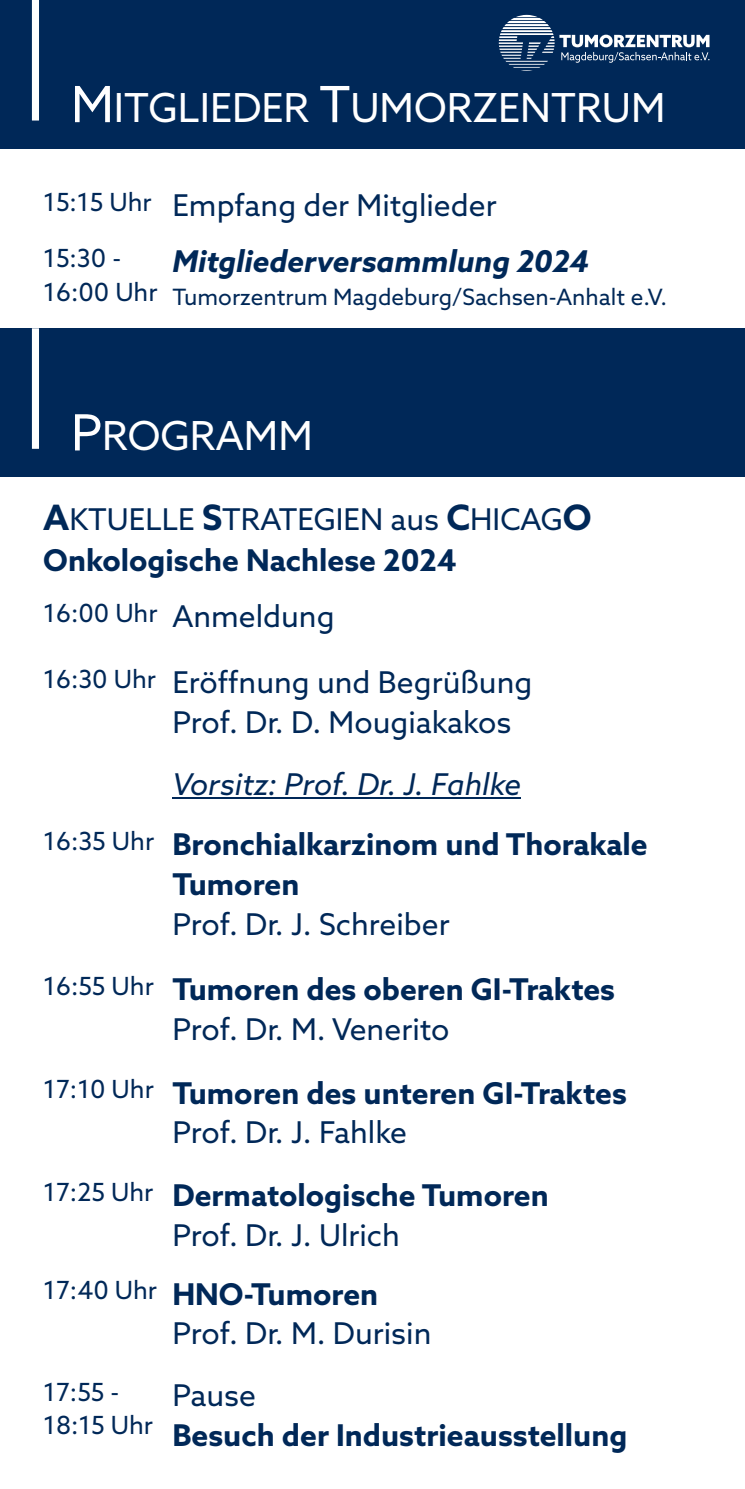
<style>
.page{position:relative;width:745px;height:1489px;background:#fff}
.page>*{position:absolute;margin:0;border:0;box-sizing:border-box;transform-origin:0 0}
.t1{font:40px "Azo Sans";color:#fff}
.t2{font:700 30px/60.5px "Azo Sans";color:#002858;text-align:center}
.t3{font:30px/41.2px "Azo Sans";color:#002858}
.t4{font:italic 700 30px "Azo Sans";color:#002858}
.t5{font:25px/33.2px "Azo Sans";color:#002858}
.t6{font:22.5px "Azo Sans";color:#002858}
.s1{font-size:50px}
.s2{font-weight:700;font-size:35px}
.s3{font-weight:700}
.s4{font-weight:400;font-style:italic}
.s5{font-weight:400}
</style>
<div class="page">
<div style="left:0;top:0;width:744px;height:149px;background:#002858"></div>
<svg style="left:31px;top:0;width:8px;height:121px"></svg>
<div style="left:0;top:328px;width:744px;height:149px;background:#002858"></div>
<svg style="left:31px;top:328px;width:8px;height:121px"></svg>
<svg style="left:498px;top:15px;width:211px;height:56px"></svg>
<hr style="left:172px;top:797px;width:349px;height:1px;background:#002858">
<h1 class="t1" style="left:71px;top:91px;width:595px"><span class="s1">M</span>ITGLIEDER <span class="s1">T</span>UMORZENTRUM</h1>
<p class="t3" style="left:43px;top:187px;width:454px"><sup>15:15</sup> <sup>Uhr</sup> Empfang der Mitglieder</p>
<p class="t5" style="left:43px;top:244px;width:116px">15:30 -<br>16:00 Uhr</p>
<p class="t4" style="left:172px;top:249px;width:417px">Mitgliederversammlung 2024</p>
<p class="t6" style="left:172px;top:287px;width:496px">Tumorzentrum Magdeburg/Sachsen-Anhalt e.V.</p>
<h1 class="t1" style="left:71px;top:419px;width:243px"><span class="s1">P</span>ROGRAMM</h1>
<p class="t3" style="left:43px;top:501px;width:549px"><span class="s2">A</span>KTUELLE <span class="s2">S</span>TRATEGIEN aus <span class="s2">C</span>HICAG<span class="s2">O<br></span><span class="s3">Onkologische Nachlese 2024</span></p>
<p class="t3" style="left:43px;top:586px;width:490px;line-height:65.8px"><sup>16:00</sup> <sup>Uhr</sup> Anmeldung<br><sup>16:30</sup> <sup>Uhr</sup> Eröffnung und Begrüßung</p>
<p class="t3" style="left:172px;top:703px;width:340px">Prof. Dr. D. Mougiakakos</p>
<p class="t2" style="left:43px;top:756px;width:605px"><span class="s4">Vorsitz: Prof. Dr. J. Fahlke<br></span><sup>16:35</sup> <sup>Uhr</sup> Bronchialkarzinom und Thorakale</p>
<p class="t2" style="left:172px;top:856px;width:128px">Tumoren</p>
<p class="t2" style="left:43px;top:894px;width:573px;line-height:64.8px;text-align:left;text-indent:129px"><span class="s5">Prof. Dr. J. Schreiber<br></span><sup>16:55</sup> <sup>Uhr</sup> Tumoren des oberen GI-Traktes</p>
<p class="t2" style="left:43px;top:999px;width:584px;line-height:64px;text-align:left;text-indent:129px"><span class="s5">Prof. Dr. M. Venerito<br></span><sup>17:10</sup> <sup>Uhr</sup> Tumoren des unteren GI-Traktes</p>
<p class="t2" style="left:43px;top:1103px;width:506px;line-height:62.8px"><span class="s5">Prof. Dr. J. Fahlke<br></span><sup>17:25</sup> <sup>Uhr</sup> Dermatologische Tumoren</p>
<p class="t3" style="left:43px;top:1208px;width:358px;line-height:58.5px;text-indent:129px">Prof. Dr. J. Ulrich<br><sup>17:40</sup> <sup>Uhr</sup> <span class="s3">HNO-Tumoren</span></p>
<p class="t3" style="left:172px;top:1315px;width:260px">Prof. Dr. M. Durisin</p>
<p class="t5" style="left:43px;top:1377px;width:111px">17:55 -<br>18:15 Uhr</p>
<p class="t3" style="left:172px;top:1377px;width:85px">Pause</p>
<p class="t2" style="left:172px;top:1407px;width:456px">Besuch der Industrieausstellung</p>
</div>
